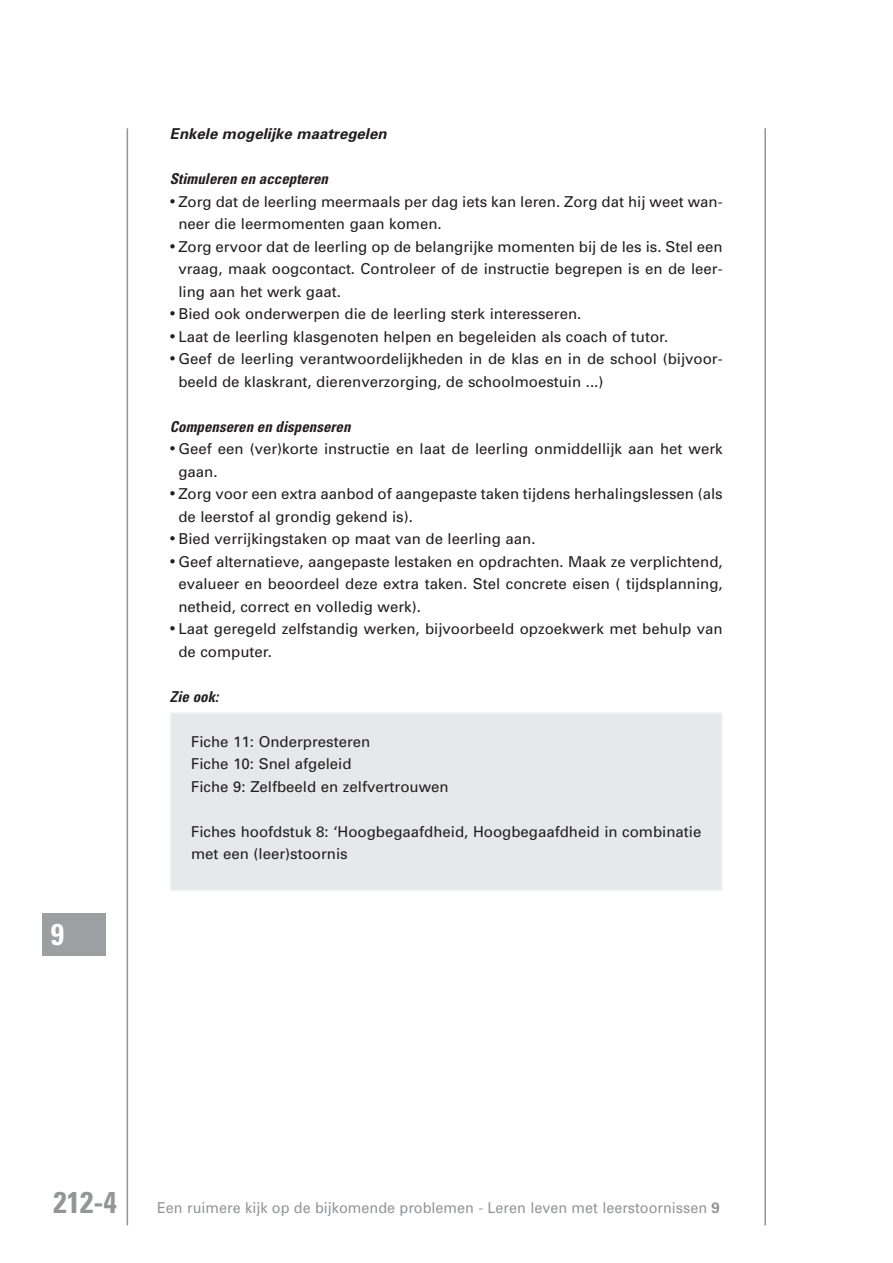
<style>
.page{position:relative;width:893px;height:1263px;background:#fff}
.page>*{position:absolute;margin:0;border:0;box-sizing:border-box;transform-origin:0 0}
.t1{font:700 condensed 30px "Univers";color:#939598}
.t2{font:700 condensed 30px "Univers";color:#fff}
.t3{font:15px/22.5px "Univers";color:#231f20}
.t4{font:15px "Univers";color:#939598;scale:.96 1}
.t5{font:italic 700 condensed 15px "Univers";color:#231f20}
.t6{font:italic 700 15px "Univers";color:#231f20}
.s1{font-weight:700}
</style>
<div class="page">
<div style="left:171px;top:713px;width:551px;height:177px;background:#e7e8e9"></div>
<div style="left:170px;top:712px;width:553px;height:179px;border:2px solid #f2f3f4"></div>
<div style="left:42px;top:913px;width:64px;height:42px;background:#9d9fa2"></div>
<hr style="left:127px;top:128px;width:1px;height:1097px;background:#939598">
<hr style="left:764px;top:128px;width:2px;height:1097px;background:#939598">
<h1 class="t2" style="left:51px;top:923px;width:15px">9</h1>
<p class="t6" style="left:170px;top:128px;width:221px">Enkele mogelijke maatregelen</p>
<p class="t5" style="left:170px;top:173px;width:163px">Stimuleren en accepteren</p>
<p class="t3" style="left:178px;top:191px;width:546px">Zorg dat de leerling meermaals per dag iets kan leren. Zorg dat hij weet wan&shy;neer die leermomenten gaan komen.<br>Zorg ervoor dat de leerling op de belangrijke momenten bij de les is. Stel een vraag, maak oogcontact. Controleer of de instructie begrepen is en de leer&shy;ling aan het werk gaat.<br>Bied ook onderwerpen die de leerling sterk interesseren.<br>Laat de leerling klasgenoten helpen en begeleiden als coach of tutor.<br>Geef de leerling verantwoordelijkheden in de klas en in de school (bijvoor&shy;beeld de klaskrant, dierenverzorging, de schoolmoestuin ...)</p>
<p class="t5" style="left:170px;top:421px;width:185px">Compenseren en dispenseren</p>
<p class="t3" style="left:178px;top:439px;width:546px">Geef een (ver)korte instructie en laat de leerling onmiddellijk aan het werk gaan.<br>Zorg voor een extra aanbod of aangepaste taken tijdens herhalingslessen (als de leerstof al grondig gekend is).<br>Bied verrijkingstaken op maat van de leerling aan.<br>Geef alternatieve, aangepaste lestaken en opdrachten. Maak ze verplichtend, evalueer en beoordeel deze extra taken. Stel concrete eisen ( tijdsplanning, netheid, correct en volledig werk).<br>Laat geregeld zelfstandig werken, bijvoorbeeld opzoekwerk met behulp van de computer.</p>
<p class="t5" style="left:170px;top:691px;width:53px">Zie ook:</p>
<p class="t3" style="left:191px;top:731px;width:259px">Fiche 11: Onderpresteren<br>Fiche 10: Snel afgeleid<br>Fiche 9: Zelfbeeld en zelfvertrouwen</p>
<p class="t3" style="left:191px;top:821px;width:512px">Fiches hoofdstuk 8: ‘Hoogbegaafdheid, Hoogbegaafdheid in combinatie met een (leer)stoornis</p>
<h1 class="t1" style="left:54px;top:1191px;width:65px">212-4</h1>
<p class="t4" style="left:157px;top:1202px;width:588px">Een ruimere kijk op de bijkomende problemen - Leren leven met leerstoornissen <span class="s1">9</span></p>
</div>
